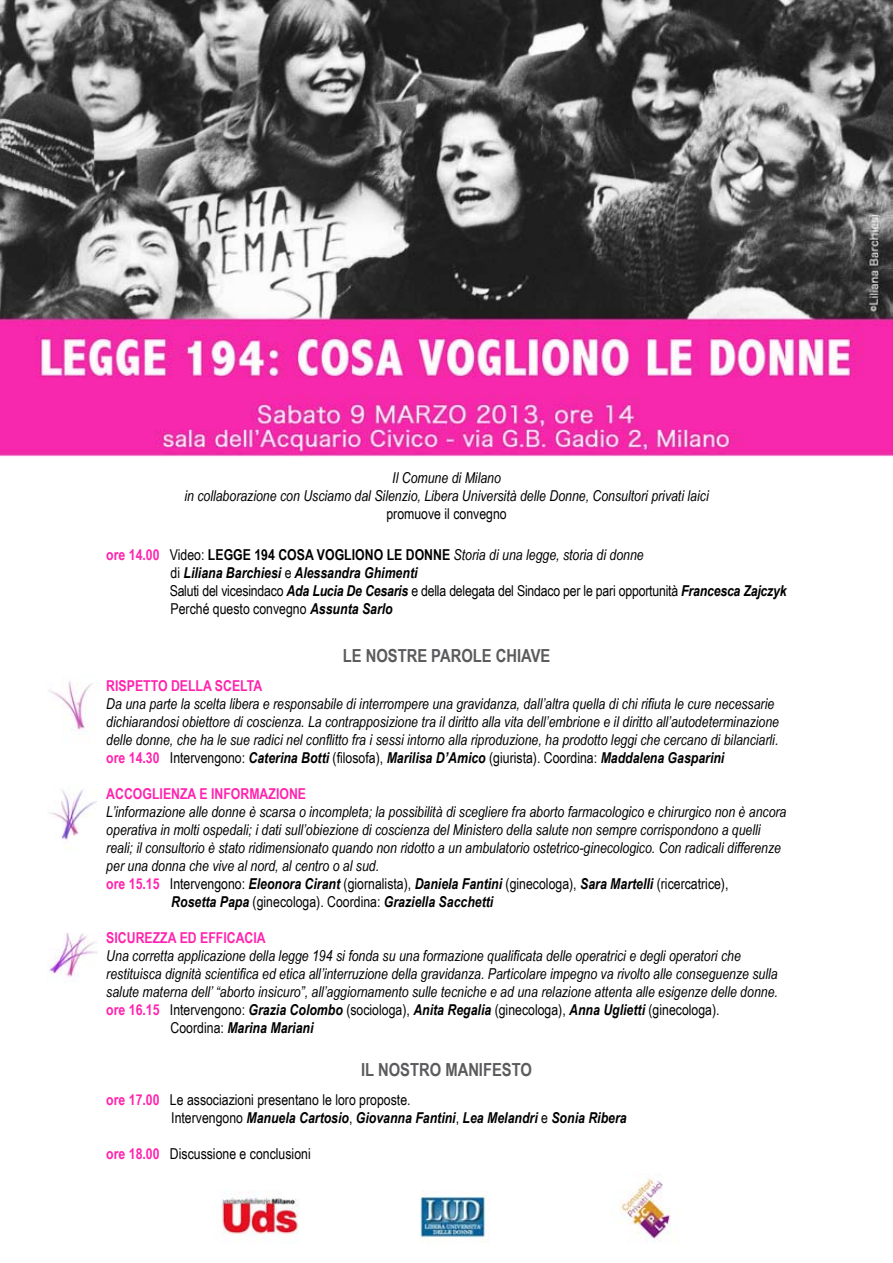
<style>
.page{position:relative;width:893px;height:1263px;background:#fff}
.page>*{position:absolute;margin:0;border:0;box-sizing:border-box;transform-origin:0 0}
.t1{font:700 18px "Arial Narrow";color:#5b5b5d}
.t2{font:italic 15px/18px "Arial Narrow";color:#000;text-align:center}
.t3{font:15px/18px "Arial Narrow";color:#000}
.t4{font:italic 700 15px "Arial Narrow";color:#000}
.t5{font:700 15px "Arial Narrow";color:#ff23af}
.s1{font-weight:700;color:#ff23af}
.s2{font-weight:700}
.s3{font-style:italic}
.s4{font-weight:700;font-style:italic}
.s5{font-weight:700;font-style:normal;color:#ff23af}
.s6{font-style:normal}
.s7{font-weight:400;font-style:normal}
</style>
<div class="page">
<img style="left:0;top:0;width:893px;height:457px">
<img style="left:221px;top:1178px;width:450px;height:65px">
<img style="left:48px;top:681px;width:45px;height:49px">
<img style="left:49px;top:789px;width:48px;height:60px">
<img style="left:48px;top:933px;width:50px;height:44px">
<p class="t2" style="left:184px;top:469px;width:526px">Il Comune di Milano<br>in collaborazione con Usciamo dal Silenzio, Libera Università delle Donne, Consultori privati laici</p>
<p class="t3" style="left:386px;top:504px;width:122px">promuove il convegno</p>
<p class="t3" style="left:170px;top:545px;width:618px;text-indent:-63px"><span class="s1">ORE 14.00</span> Video: <span class="s2">LEGGE 194 COSA VOGLIONO LE DONNE</span> <span class="s3">Storia di una legge, storia di donne<br></span>di <span class="s4">Liliana Barchiesi</span> e <span class="s4">Alessandra Ghimenti<br></span>Saluti del vicesindaco <span class="s4">Ada Lucia De Cesaris</span> e della delegata del Sindaco per le pari opportunità <span class="s4">Francesca Zajczyk </span>Perché questo convegno <span class="s4">Assunta Sarlo</span></p>
<p class="t1" style="left:343px;top:642px;width:209px">LE NOSTRE PAROLE CHIAVE</p>
<p class="t5" style="left:106px;top:674px;width:158px">RISPETTO DELLA SCELTA</p>
<p class="t2" style="left:106px;top:695px;width:674px;text-align:left">Da una parte la scelta libera e responsabile di interrompere una gravidanza, dall’altra quella di chi rifiuta le cure necessarie dichiarandosi obiettore di coscienza. La contrapposizione tra il diritto alla vita dell’embrione e il diritto all’autodeterminazione delle donne, che ha le sue radici nel conflitto fra i sessi intorno alla riproduzione, ha prodotto leggi che cercano di bilanciarli.<br><span class="s5">ORE 14.30</span> <span class="s6">Intervengono:</span> <span class="s2">Caterina Botti</span> <span class="s6">(filosofa),</span> <span class="s2">Marilisa D’Amico</span> <span class="s6">(giurista). Coordina:</span> <span class="s2">Maddalena Gasparini</span></p>
<p class="t5" style="left:106px;top:782px;width:201px">ACCOGLIENZA E INFORMAZIONE</p>
<p class="t2" style="left:106px;top:803px;width:682px">L’informazione alle donne è scarsa o incompleta; la possibilità di scegliere fra aborto farmacologico e chirurgico non è ancora</p>
<p class="t2" style="left:106px;top:821px;width:656px">operativa in molti ospedali; i dati sull’obiezione di coscienza del Ministero della salute non sempre corrispondono a quelli</p>
<p class="t2" style="left:106px;top:839px;width:676px">reali; il consultorio è stato ridimensionato quando non ridotto a un ambulatorio ostetrico-ginecologico. Con radicali differenze</p>
<p class="t2" style="left:106px;top:857px;width:274px">per una donna che vive al nord, al centro o al sud.</p>
<p class="t3" style="left:106px;top:874px;width:624px"><span class="s1">ORE 15.15</span> Intervengono: <span class="s4">Eleonora Cirant</span> (giornalista), <span class="s4">Daniela Fantini</span> (ginecologa), <span class="s4">Sara Martelli</span> (ricercatrice),</p>
<p class="t4" style="left:171px;top:890px;width:324px">Rosetta Papa <span class="s7">(ginecologa). Coordina:</span> Graziella Sacchetti</p>
<p class="t5" style="left:106px;top:926px;width:161px">SICUREZZA ED EFFICACIA</p>
<p class="t2" style="left:106px;top:947px;width:636px">Una corretta applicazione della legge 194 si fonda su una formazione qualificata delle operatrici e degli operatori che</p>
<p class="t2" style="left:106px;top:965px;width:673px">restituisca dignità scientifica ed etica all’interruzione della gravidanza. Particolare impegno va rivolto alle conseguenze sulla</p>
<p class="t2" style="left:106px;top:983px;width:673px">salute materna dell’ “aborto insicuro”, all’aggiornamento sulle tecniche e ad una relazione attenta alle esigenze delle donne.</p>
<p class="t3" style="left:106px;top:1000px;width:615px"><span class="s1">ORE 16.15</span> Intervengono: <span class="s4">Grazia Colombo</span> (sociologa), <span class="s4">Anita Regalia</span> (ginecologa), <span class="s4">Anna Uglietti</span> (ginecologa).</p>
<p class="t4" style="left:171px;top:1016px;width:144px"><span class="s7">Coordina:</span> Marina Mariani</p>
<p class="t1" style="left:361px;top:1056px;width:172px">IL NOSTRO MANIFESTO</p>
<p class="t3" style="left:171px;top:1090px;width:457px;text-indent:-65px"><span class="s1">ORE 17.00</span> Le associazioni presentano le loro proposte.<br>Intervengono <span class="s4">Manuela Cartosio</span>, <span class="s4">Giovanna Fantini</span>, <span class="s4">Lea Melandri</span> e <span class="s4">Sonia Ribera</span></p>
<p class="t3" style="left:106px;top:1144px;width:206px"><span class="s1">ORE 18.00</span> Discussione e conclusioni</p>
</div>
